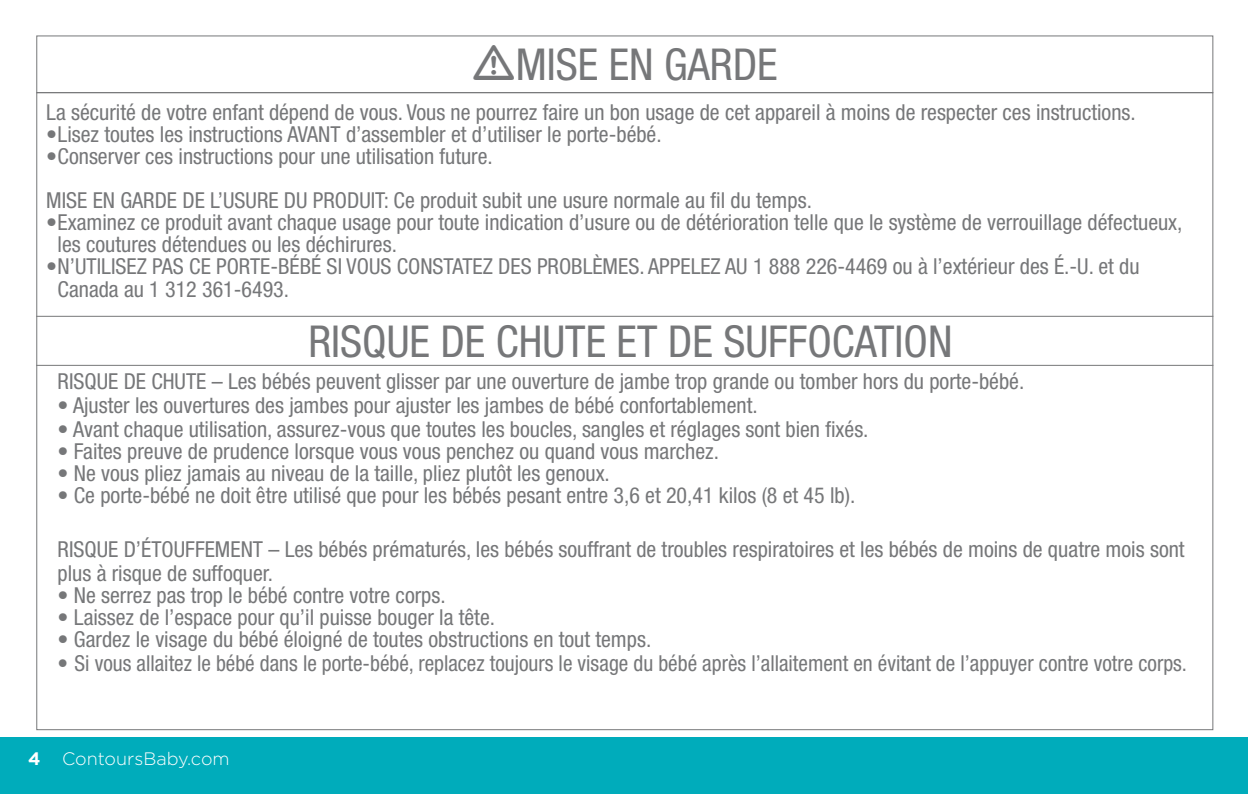
<style>
.page{position:relative;width:1248px;height:794px;background:#fff}
.page>*{position:absolute;margin:0;border:0;box-sizing:border-box;transform-origin:0 0}
.t1{font:condensed 44px "Helvetica Neue";color:#767779}
.t2{font:condensed 22px/44px "Helvetica Neue";color:#767779}
.t3{font:300 18px "Gotham";color:#fff}
.s1{font-weight:700}
</style>
<div class="page">
<hr style="left:1247px;top:737px;width:1px;height:57px;background:#00acbb">
<div style="left:0;top:737px;width:1247px;height:57px;background:#00acbb"></div>
<hr style="left:36px;top:316px;width:1177px;height:1px;background:#767779">
<hr style="left:36px;top:365px;width:1177px;height:1px;background:#767779">
<div style="left:36px;top:35px;width:1177px;height:58px;border:1px solid #767779"></div>
<h1 class="t1" style="left:516px;top:39px;width:263px">MISE EN GARDE</h1>
<p class="t2" style="left:46px;top:90px;width:1090px">La sécurité de votre enfant dépend de vous. Vous ne pourrez faire un bon usage de cet appareil à moins de respecter ces instructions.</p>
<p class="t2" style="left:46px;top:112px;width:617px">•Lisez toutes les instructions AVANT d’assembler et d’utiliser le porte-bébé.</p>
<p class="t2" style="left:46px;top:134px;width:767px">•Conserver ces instructions pour une utilisation future.<br>MISE EN GARDE DE L’USURE DU PRODUIT: Ce produit subit une usure normale au fil du temps.</p>
<p class="t2" style="left:58px;top:211px;width:1126px;line-height:22px;text-indent:-11px">•Examinez ce produit avant chaque usage pour toute indication d’usure ou de détérioration telle que le système de verrouillage défectueux, les coutures détendues ou les déchirures.</p>
<p class="t2" style="left:58px;top:254px;width:1083px;line-height:23.4px;text-indent:-11px">•N’UTILISEZ PAS CE PORTE-BÉBÉ SI VOUS CONSTATEZ DES PROBLÈMES. APPELEZ AU 1 888 226-4469 ou à l’extérieur des É.-U. et du<br>Canada au 1 312 361-6493.</p>
<h1 class="t1" style="left:308px;top:315px;width:645px">RISQUE DE CHUTE ET DE SUFFOCATION</h1>
<p class="t2" style="left:58px;top:359px;width:968px">RISQUE DE CHUTE – Les bébés peuvent glisser par une ouverture de jambe trop grande ou tomber hors du porte-bébé.</p>
<p class="t2" style="left:58px;top:383px;width:701px">• Ajuster les ouvertures des jambes pour ajuster les jambes de bébé confortablement.</p>
<p class="t2" style="left:58px;top:407px;width:812px">• Avant chaque utilisation, assurez-vous que toutes les boucles, sangles et réglages sont bien fixés.</p>
<p class="t2" style="left:58px;top:429px;width:663px">• Faites preuve de prudence lorsque vous vous penchez ou quand vous marchez.</p>
<p class="t2" style="left:58px;top:451px;width:553px">• Ne vous pliez jamais au niveau de la taille, pliez plutôt les genoux.</p>
<p class="t2" style="left:58px;top:473px;width:799px">• Ce porte-bébé ne doit être utilisé que pour les bébés pesant entre 3,6 et 20,41 kilos (8 et 45 lb).</p>
<p class="t2" style="left:58px;top:537px;width:1128px;line-height:24px">RISQUE D’ÉTOUFFEMENT – Les bébés prématurés, les bébés souffrant de troubles respiratoires et les bébés de moins de quatre mois sont plus à risque de suffoquer.</p>
<p class="t2" style="left:58px;top:573px;width:389px">• Ne serrez pas trop le bébé contre votre corps.</p>
<p class="t2" style="left:58px;top:595px;width:439px">• Laissez de l’espace pour qu’il puisse bouger la tête.</p>
<p class="t2" style="left:58px;top:617px;width:595px">• Gardez le visage du bébé éloigné de toutes obstructions en tout temps.</p>
<p class="t2" style="left:58px;top:641px;width:1130px">• Si vous allaitez le bébé dans le porte-bébé, replacez toujours le visage du bébé après l’allaitement en évitant de l’appuyer contre votre corps.</p>
<p class="t3" style="left:28px;top:747px;width:203px"><span class="s1">4</span> ContoursBaby.com</p>
</div>
